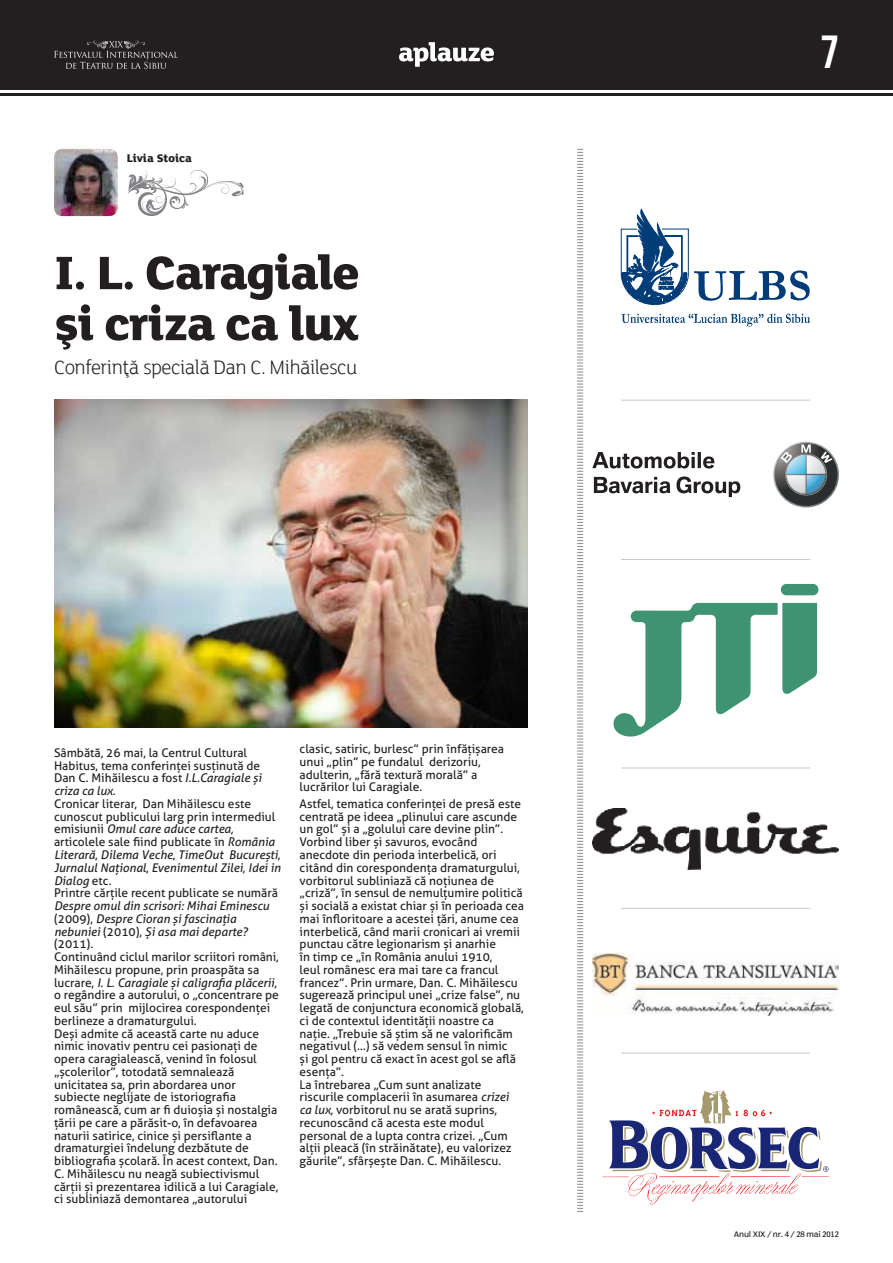
<style>
.page{position:relative;width:893px;height:1263px;background:#fff}
.page>*{position:absolute;margin:0;border:0;box-sizing:border-box;transform-origin:0 0}
.t1{font:800 51px/51px "Lola FS";letter-spacing:-.025em;color:#231f20}
.t2{font:46.5px "Bebas Neue";color:#fff}
.t3{font:300 21px "Lola FS";letter-spacing:-.025em;color:#231f20}
.t4{font:12px/12.8px "Aller";color:#231f20}
.t5{font:800 12px "Lola FS";color:#231f20}
.t6{font:7.5px "Poynter Agate Regular One";letter-spacing:-.025em;color:#231f20}
.s1{font-style:italic}
</style>
<div class="page">
<div style="left:0;top:0;width:893px;height:89px;background:#231f20"></div>
<hr style="left:0;top:94px;width:893px;height:2px;background:#231f20">
<svg style="left:54px;top:40px;width:124px;height:29px"></svg>
<svg style="left:399px;top:42px;width:95px;height:25px"></svg>
<img style="left:54px;top:400px;width:473px;height:327px">
<img style="left:54px;top:149px;width:64px;height:67px">
<svg style="left:128px;top:170px;width:116px;height:46px"></svg>
<svg style="left:602px;top:1090px;width:227px;height:115px"></svg>
<svg style="left:773px;top:442px;width:66px;height:65px"></svg>
<svg style="left:592px;top:452px;width:148px;height:45px"></svg>
<img style="left:592px;top:808px;width:247px;height:62px">
<img style="left:592px;top:954px;width:247px;height:62px">
<svg style="left:620px;top:209px;width:190px;height:96px"></svg>
<svg style="left:622px;top:314px;width:188px;height:12px"></svg>
<div style="left:781px;top:584px;width:37px;height:11px;background:#3e9472;border-radius:6px"></div>
<svg style="left:613px;top:603px;width:204px;height:134px"></svg>
<hr style="left:621px;top:400px;width:189px;height:1px;background:#c7c8ca">
<hr style="left:621px;top:559px;width:189px;height:1px;background:#c7c8ca">
<hr style="left:621px;top:768px;width:189px;height:1px;background:#c7c8ca">
<hr style="left:621px;top:908px;width:189px;height:1px;background:#c7c8ca">
<hr style="left:621px;top:1053px;width:189px;height:1px;background:#c7c8ca">
<svg style="left:577px;top:148px;width:7px;height:1064px"></svg>
<p class="t5" style="left:127px;top:151px;width:67px">Livia Stoica</p>
<h1 class="t1" style="left:54px;top:248px;width:307px">I. L. Caragiale şi criza ca lux</h1>
<h3 class="t3" style="left:54px;top:356px;width:305px">Conferinţă specială Dan C. Mihăilescu</h3>
<p class="t4" style="left:54px;top:746px;width:228px">Sâmbătă, 26 mai, la Centrul Cultural Habitus, tema conferinței susținută de Dan C. Mihăilescu a fost <span class="s1">I.L.Caragiale și criza ca lux</span>.<br>Cronicar literar, Dan Mihăilescu este cunoscut publicului larg prin intermediul emisiunii <span class="s1">Omul care aduce cartea, </span>articolele sale fiind publicate în <span class="s1">România Literară</span>, <span class="s1">Dilema Veche</span>, <span class="s1">TimeOut București</span>, <span class="s1">Jurnalul Național</span>, <span class="s1">Evenimentul Zilei</span>, <span class="s1">Idei in Dialog</span> etc.<br>Printre cărțile recent publicate se numără</p>
<p class="t4" style="left:54px;top:899px;width:226px"><span class="s1">Despre omul din scrisori: Mihai Eminescu </span>(2009), <span class="s1">Despre Cioran și fascinația nebuniei</span> (2010), <span class="s1">Și asa mai departe? </span>(2011).<br>Continuând ciclul marilor scriitori români, Mihăilescu propune, prin proaspăta sa lucrare, <span class="s1">I. L. Caragiale și caligrafia plăcerii</span>, o regândire a autorului, o „concentrare pe eul său” prin mijlocirea corespondenței berlineze a dramaturgului.<br>Deși admite că această carte nu aduce nimic inovativ pentru cei pasionați de opera caragialească, venind în folosul „școlerilor”, totodată semnalează unicitatea sa, prin abordarea unor subiecte neglijate de istoriografia românească, cum ar fi duioșia și nostalgia țării pe care a părăsit-o, în defavoarea naturii satirice, cinice și persiflante a dramaturgiei îndelung dezbătute de bibliografia școlară. În acest context, Dan.<br>C. Mihăilescu nu neagă subiectivismul cărții și prezentarea idilică a lui Caragiale, ci subliniază demontarea „autorului</p>
<p class="t4" style="left:300px;top:742px;width:206px">clasic, satiric, burlesc” prin înfățișarea unui „plin” pe fundalul derizoriu, adulterin, „fără textură morală” a lucrărilor lui Caragiale.</p>
<p class="t4" style="left:300px;top:797px;width:226px">Astfel, tematica conferinței de presă este centrată pe ideea „plinului care ascunde un gol” și a „golului care devine plin”.<br>Vorbind liber și savuros, evocând anecdote din perioda interbelică, ori citând din corespondența dramaturgului, vorbitorul subliniază că noțiunea de „criză”, în sensul de nemulțumire politică și socială a existat chiar și în perioada cea mai înfloritoare a acestei țări, anume cea interbelică, când marii cronicari ai vremii punctau către legionarism și anarhie<br>în timp ce „în România anului 1910,<br>leul românesc era mai tare ca francul francez”. Prin urmare, Dan. C. Mihăilescu sugerează principul unei „crize false”, nu legată de conjunctura economică globală, ci de contextul identității noastre ca nație. „Trebuie să știm să ne valorificăm negativul (...) să vedem sensul în nimic<br>și gol pentru că exact în acest gol se află esența”.<br>La întrebarea „Cum sunt analizate riscurile complacerii în asumarea <span class="s1">crizei ca lux,</span> vorbitorul nu se arată suprins, recunoscând că acesta este modul personal de a lupta contra crizei. „Cum alții pleacă (în străinătate), eu valorizez găurile”, sfârșește Dan. C. Mihăilescu.</p>
<h2 class="t2" style="left:821px;top:27px;width:20px">7</h2>
<p class="t6" style="left:734px;top:1230px;width:107px">Anul XIX / nr. 4 / 28 mai 2012</p>
</div>
